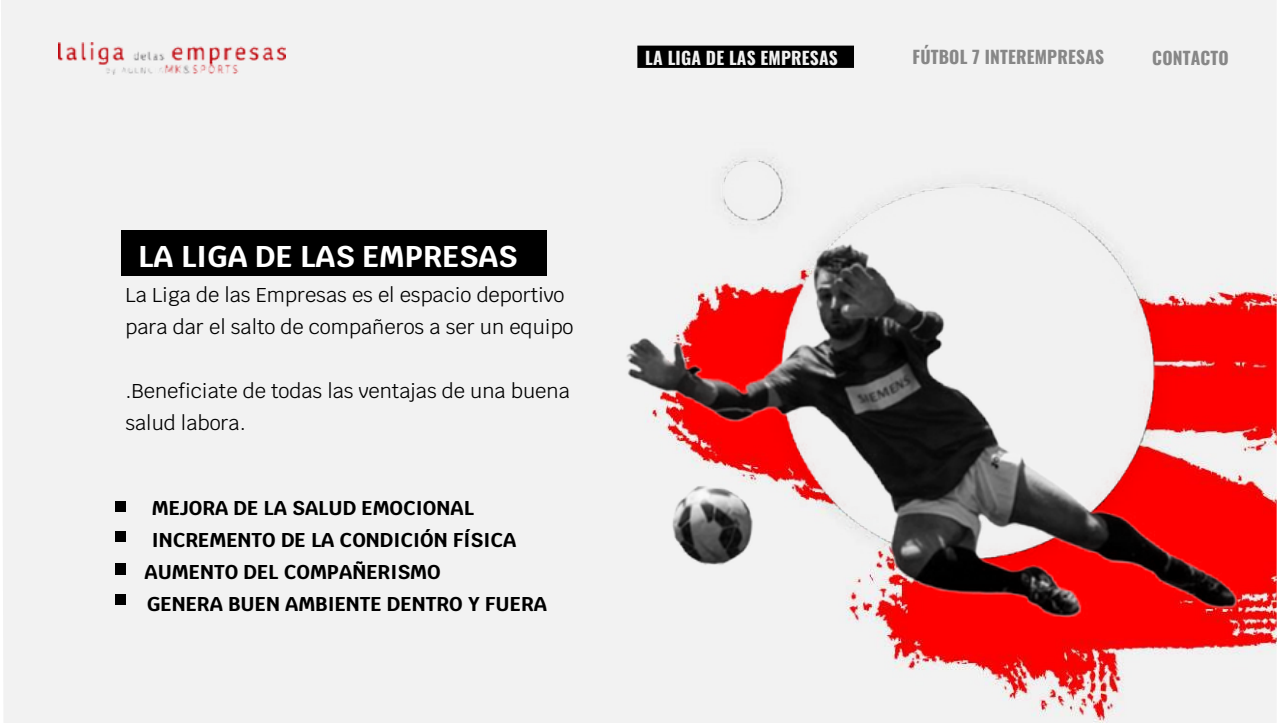
<style>
.page{position:relative;width:1277px;height:724px;background:#fff}
.page>*{position:absolute;margin:0;border:0;box-sizing:border-box;transform-origin:0 0}
.t1{font:700 30px "Krub";color:#fff}
.t2{font:20px/32px "Krub";color:#000}
.t3{font:700 20px "Krub";color:#000}
.t4{font:700 17.5px "Oswald";letter-spacing:.01em;color:#878787}
.t5{font:700 17.5px "Oswald";letter-spacing:.01em;color:#f1f1f1}
</style>
<div class="page">
<div style="left:1px;top:0;width:1276px;height:722px;background:#f2f2f2"></div>
<div style="left:122px;top:230px;width:425px;height:45px;background:#000"></div>
<img style="left:58px;top:42px;width:227px;height:32px">
<div style="left:815px;top:154px;width:372px;height:88px;background:#f2f2f2"></div>
<div style="left:691px;top:129px;width:124px;height:113px;background:#f2f2f2"></div>
<div style="left:115px;top:531px;width:10px;height:10px;background:#000"></div>
<div style="left:116px;top:564px;width:10px;height:10px;background:#000"></div>
<div style="left:116px;top:502px;width:10px;height:10px;background:#000"></div>
<img style="left:626px;top:242px;width:611px;height:376px">
<div style="left:115px;top:594px;width:10px;height:10px;background:#000"></div>
<div style="left:637px;top:46px;width:217px;height:22px;background:#000"></div>
<p class="t1" style="left:138px;top:237px;width:381px">LA LIGA DE LAS EMPRESAS</p>
<p class="t2" style="left:125px;top:279px;width:450px">La Liga de las Empresas es el espacio deportivo para dar el salto de compañeros a ser un equipo</p>
<p class="t2" style="left:125px;top:375px;width:446px">.Beneficiate de todas las ventajas de una buena salud labora.</p>
<p class="t3" style="left:152px;top:495px;width:324px">MEJORA DE LA SALUD EMOCIONAL</p>
<p class="t3" style="left:152px;top:527px;width:366px">INCREMENTO DE LA CONDICIÓN FÍSICA</p>
<p class="t3" style="left:145px;top:559px;width:298px">AUMENTO DEL COMPAÑERISMO</p>
<p class="t3" style="left:147px;top:591px;width:402px">GENERA BUEN AMBIENTE DENTRO Y FUERA</p>
<p class="t5" style="left:645px;top:44px;width:194px">LA LIGA DE LAS EMPRESAS</p>
<p class="t4" style="left:912px;top:44px;width:193px">FÚTBOL 7 INTEREMPRESAS</p>
<p class="t4" style="left:1152px;top:44px;width:78px">CONTACTO</p>
</div>
